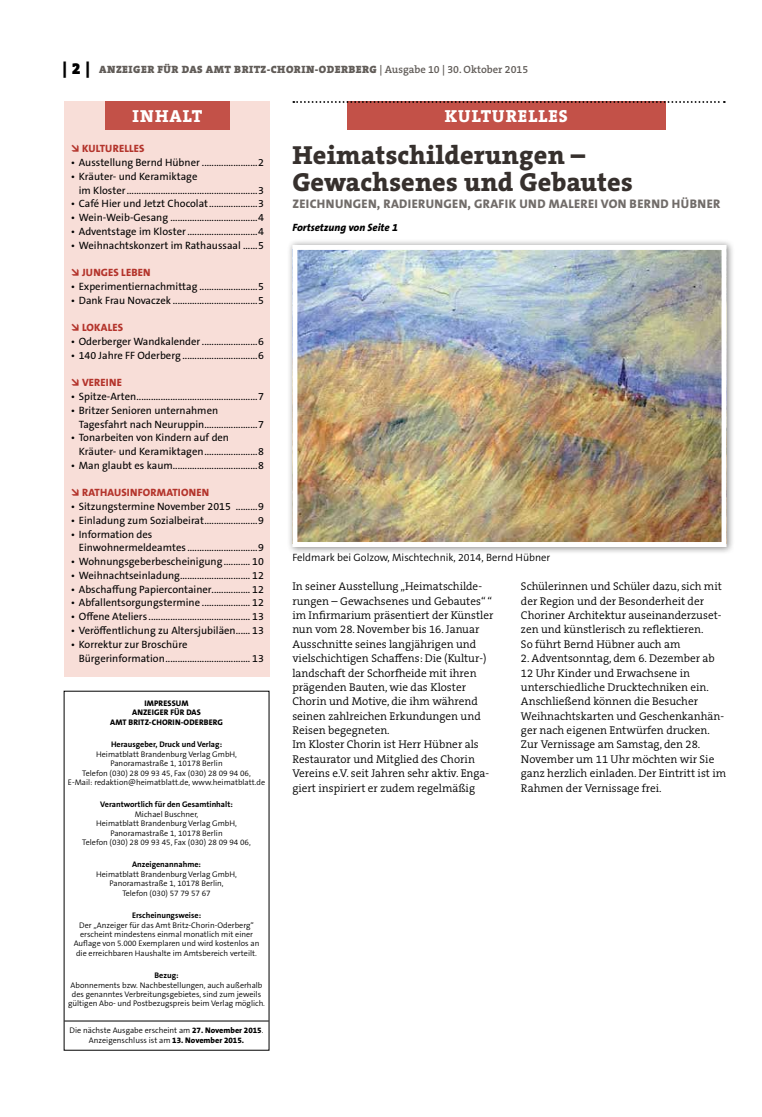
<style>
.page{position:relative;width:762px;height:1117px;background:#fff}
.page>*{position:absolute;margin:0;border:0;box-sizing:border-box;transform-origin:0 0}
.t1{font:800 26.25px/27.5px "The Serif B W8";letter-spacing:.01em;color:#36302d}
.t2{font:800 17.5px "The Serif B W8";letter-spacing:.055em;color:#fff}
.t3{font:800 12.5px "The Sans B W8";letter-spacing:.03em;color:#716c69}
.t4{font:300 11.25px/14.4px "The Serif B W4";color:#000}
.t5{font:10.62px/13.8px "The Sans B W5 Plain";color:#000}
.t6{font:900 10.62px "The Serif B W9";letter-spacing:.045em;color:#615c58}
.t7{font:800 10.62px "The Sans B W8";letter-spacing:.015em;color:#b4342c}
.t8{font:300 10.62px "The Sans B W4";color:#000}
.t9{font:italic 800 10.62px "The Sans B W8";color:#000}
.t10{font:300 8.12px/9.4px "The Sans B W4";color:#000;text-align:center}
.t11{font:700 8.12px "The Sans B W7";color:#000}
.t12{font:800 8.12px/9.4px "The Sans B W8";letter-spacing:.015em;color:#000;text-align:center}
.s1{font-size:16.25px;color:#000}
.s2{font-family:"The Serif B W6";font-weight:600}
.s3{font-family:"The Sans B W8";font-weight:800}
</style>
<div class="page">
<div style="left:64px;top:101px;width:205px;height:575px;background:#f8ded8"></div>
<hr style="left:64px;top:1020px;width:205px;height:1px;background:#000">
<div style="left:105px;top:101px;width:124px;height:28px;background:#c35148"></div>
<div style="left:347px;top:101px;width:319px;height:28px;background:#c35148"></div>
<svg style="left:293px;top:101px;width:432px;height:2px"></svg>
<div style="left:287px;top:239px;width:447px;height:315px;background:#000;opacity:.45"></div>
<img style="left:298px;top:251px;width:422px;height:290px">
<div style="left:292px;top:245px;width:434px;height:302px;border:5px solid #fff"></div>
<p class="t6" style="left:63px;top:63px;width:467px"><span class="s1">| 2 |</span> ANZEIGER FÜR DAS AMT BRITZ-CHORIN-ODERBERG <span class="s2">| Ausgabe 10 | 30. Oktober 2015</span></p>
<h2 class="t2" style="left:133px;top:105px;width:71px">INHALT</h2>
<p class="t7" style="left:71px;top:142px;width:75px">→ KULTURELLES</p>
<p class="t5" style="left:71px;top:156px;width:194px">• Ausstellung Bernd Hübner .......................2</p>
<p class="t5" style="left:79px;top:169px;width:187px;text-indent:-8px">• Kräuter- und Keramiktage<br>im Kloster......................................................3</p>
<p class="t5" style="left:71px;top:197px;width:194px">• Café Hier und Jetzt Chocolat....................3</p>
<p class="t5" style="left:71px;top:211px;width:194px">• Wein-Weib-Gesang ....................................4</p>
<p class="t5" style="left:71px;top:224px;width:194px">• Adventstage im Kloster.............................4</p>
<p class="t5" style="left:71px;top:238px;width:194px">• Weihnachtskonzert im Rathaussaal ......5</p>
<p class="t7" style="left:71px;top:266px;width:81px">→ JUNGES LEBEN</p>
<p class="t5" style="left:71px;top:279px;width:194px">• Experimentiernachmittag ........................5</p>
<p class="t5" style="left:71px;top:293px;width:194px">• Dank Frau Novaczek ...................................5</p>
<p class="t7" style="left:71px;top:321px;width:54px">→ LOKALES</p>
<p class="t5" style="left:71px;top:334px;width:194px">• Oderberger Wandkalender.......................6</p>
<p class="t5" style="left:71px;top:348px;width:194px">• 140 Jahre FF Oderberg ...............................6</p>
<p class="t7" style="left:71px;top:376px;width:53px">→ VEREINE</p>
<p class="t5" style="left:71px;top:389px;width:194px">• Spitze-Arten..................................................7</p>
<p class="t5" style="left:79px;top:403px;width:187px;text-indent:-8px">• Britzer Senioren unternahmen<br>Tagesfahrt nach Neuruppin......................7</p>
<p class="t5" style="left:79px;top:431px;width:187px;text-indent:-8px">• Tonarbeiten von Kindern auf den<br>Kräuter- und Keramiktagen......................8</p>
<p class="t5" style="left:71px;top:458px;width:194px">• Man glaubt es kaum...................................8</p>
<p class="t7" style="left:71px;top:486px;width:140px">→ RATHAUSINFORMATIONEN</p>
<p class="t5" style="left:71px;top:499px;width:194px">• Sitzungstermine November 2015 .........9</p>
<p class="t5" style="left:71px;top:513px;width:194px">• Einladung zum Sozialbeirat......................9</p>
<p class="t5" style="left:79px;top:527px;width:187px;text-indent:-8px">• Information des<br>Einwohnermeldeamtes .............................9</p>
<p class="t5" style="left:71px;top:554px;width:194px">• Wohnungsgeberbescheinigung........... 10</p>
<p class="t5" style="left:71px;top:568px;width:194px">• Weihnachtseinladung............................. 12</p>
<p class="t5" style="left:71px;top:582px;width:194px">• Abschaffung Papiercontainer................ 12</p>
<p class="t5" style="left:71px;top:596px;width:194px">• Abfallentsorgungstermine .................... 12</p>
<p class="t5" style="left:71px;top:609px;width:194px">• Offene Ateliers .......................................... 13</p>
<p class="t5" style="left:71px;top:623px;width:194px">• Veröffentlichung zu Altersjubiläen...... 13</p>
<p class="t5" style="left:79px;top:637px;width:187px;text-indent:-8px">• Korrektur zur Broschüre<br>Bürgerinformation................................... 13</p>
<p class="t12" style="left:110px;top:698px;width:114px">IMPRESSUM<br>ANZEIGER FÜR DAS<br>AMT BRITZ-CHORIN-ODERBERG</p>
<p class="t11" style="left:111px;top:739px;width:113px">Herausgeber, Druck und Verlag:</p>
<p class="t10" style="left:68px;top:749px;width:199px">Heimatblatt Brandenburg Verlag GmbH, Panoramastraße 1, 10178 Berlin<br>Telefon (030) 28 09 93 45, Fax (030) 28 09 94 06,<br>E-Mail: redaktion@heimatblatt.de, www.heimatblatt.de</p>
<p class="t11" style="left:100px;top:799px;width:134px">Verantwortlich für den Gesamtinhalt:</p>
<p class="t10" style="left:82px;top:809px;width:170px">Michael Buschner,<br>Heimatblatt Brandenburg Verlag GmbH, Panoramastraße 1, 10178 Berlin<br>Telefon (030) 28 09 93 45, Fax (030) 28 09 94 06,</p>
<p class="t11" style="left:132px;top:859px;width:70px">Anzeigenannahme:</p>
<p class="t10" style="left:96px;top:869px;width:142px">Heimatblatt Brandenburg Verlag GmbH,<br>Panoramastraße 1, 10178 Berlin,<br>Telefon (030) 57 79 57 67</p>
<p class="t11" style="left:132px;top:909px;width:71px">Erscheinungsweise:</p>
<p class="t10" style="left:74px;top:919px;width:187px">Der „Anzeiger für das Amt Britz-Chorin-Oderberg“ erscheint mindestens einmal monatlich mit einer Auflage von 5.000 Exemplaren und wird kostenlos an die erreichbaren Haushalte im Amtsbereich verteilt.</p>
<p class="t11" style="left:155px;top:969px;width:25px">Bezug:</p>
<p class="t10" style="left:68px;top:979px;width:198px">Abonnements bzw. Nachbestellungen, auch außerhalb des genanntes Verbreitungsgebietes, sind zum jeweils gültigen Abo- und Postbezugspreis beim Verlag möglich.</p>
<p class="t10" style="left:70px;top:1025px;width:195px">Die nächste Ausgabe erscheint am <span class="s3">27. November 2015</span>.<br>Anzeigenschluss ist am <span class="s3">13. November 2015.</span></p>
<h2 class="t2" style="left:445px;top:105px;width:124px">KULTURELLES</h2>
<h1 class="t1" style="left:292px;top:141px;width:342px">Heimatschilderungen –<br>Gewachsenes und Gebautes</h1>
<p class="t3" style="left:292px;top:195px;width:429px">ZEICHNUNGEN, RADIERUNGEN, GRAFIK UND MALEREI VON BERND HÜBNER</p>
<p class="t9" style="left:292px;top:220px;width:107px">Fortsetzung von Seite 1</p>
<p class="t8" style="left:292px;top:551px;width:259px">Feldmark bei Golzow, Mischtechnik, 2014, Bernd Hübner</p>
<p class="t4" style="left:292px;top:579px;width:202px">In seiner Ausstellung „Heimatschilde&shy;rungen – Gewachsenes und Gebautes“ “ im Infirmarium präsentiert der Künstler nun vom 28. November bis 16. Januar Ausschnitte seines langjährigen und vielschichtigen Schaffens: Die (Kultur-) landschaft der Schorfheide mit ihren prägenden Bauten, wie das Kloster Chorin und Motive, die ihm während seinen zahlreichen Erkundungen und Reisen begegneten.<br>Im Kloster Chorin ist Herr Hübner als Restaurator und Mitglied des Chorin Vereins e.V. seit Jahren sehr aktiv. Enga&shy;giert inspiriert er zudem regelmäßig</p>
<p class="t4" style="left:521px;top:579px;width:202px">Schülerinnen und Schüler dazu, sich mit der Region und der Besonderheit der Choriner Architektur auseinanderzuset&shy;zen und künstlerisch zu reflektieren.<br>So führt Bernd Hübner auch am</p>
<p class="t4" style="left:521px;top:651px;width:207px">2. Adventsonntag, dem 6. Dezember ab 12 Uhr Kinder und Erwachsene in unterschiedliche Drucktechniken ein.<br>Anschließend können die Besucher Weihnachtskarten und Geschenkanhän&shy;ger nach eigenen Entwürfen drucken.<br>Zur Vernissage am Samstag, den 28.<br>November um 11 Uhr möchten wir Sie ganz herzlich einladen. Der Eintritt ist im Rahmen der Vernissage frei.</p>
</div>
